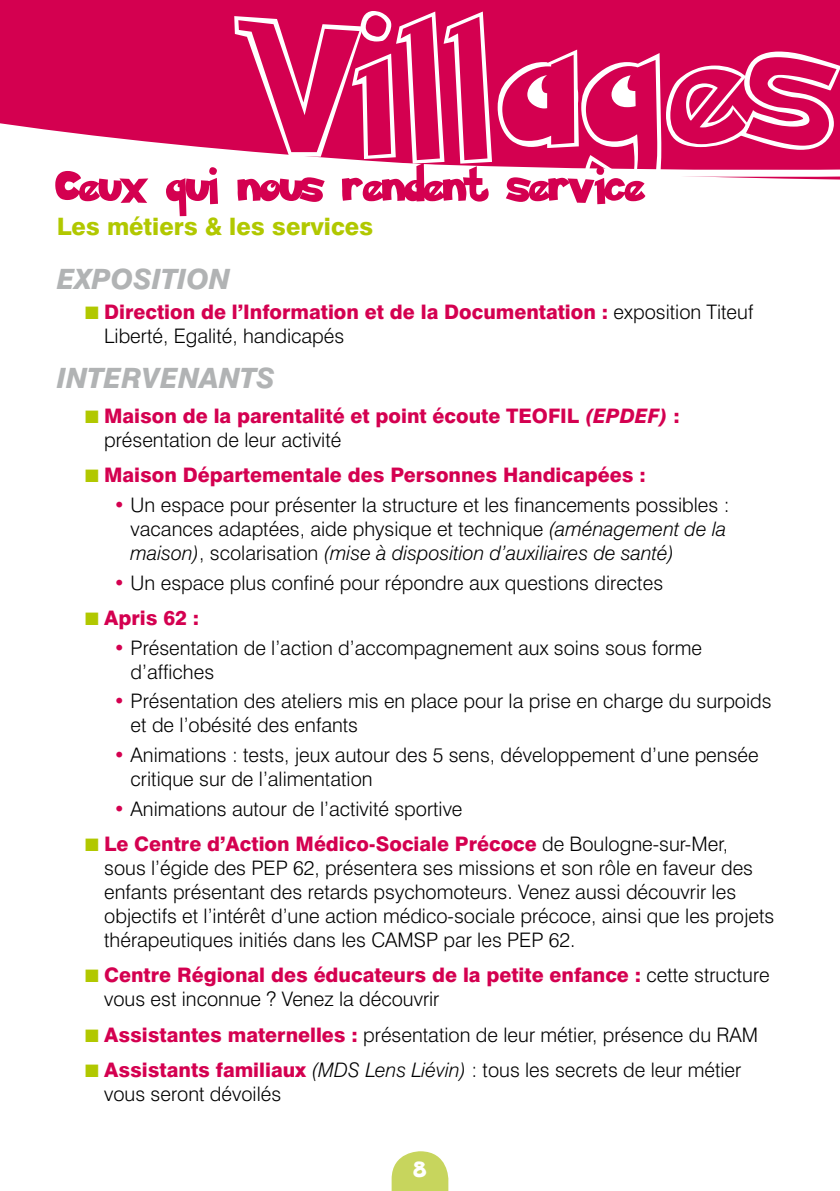
<style>
.page{position:relative;width:840px;height:1191px;background:#fff}
.page>*{position:absolute;margin:0;border:0;box-sizing:border-box;transform-origin:0 0}
.t1{font:144px "Pokemon Hollow Normal";letter-spacing:.08em;color:#fff}
.t2{font:italic 800 28px "Swiss 721 BT";color:#b1b3b4}
.t3{font:800 24px "Swiss 721 BT";color:#b1c800}
.t4{font:300 20px/24px "Swiss 721 BT";color:#000}
.t5{font:800 20px/24px "Swiss 721 BT";color:#d40050}
.t6{font:18px "Pokemon Solid Normal";color:#fff}
.s1{color:#b1c800}
.s2{font-weight:300;color:#000}
.s3{font-style:italic}
.s4{color:#d40050}
.s5{font-weight:800;color:#d40050}
</style>
<div class="page">
<div style="left:0;top:0;width:839px;height:127px;background:#d40050"></div>
<div style="left:21px;top:100px;width:818px;height:27px;background:#d40050"></div>
<svg style="left:25px;top:114px;width:814px;height:83px"></svg>
<svg style="left:55px;top:163px;width:590px;height:53px"></svg>
<svg style="left:391px;top:1151px;width:57px;height:40px;background:#cfdb75"></svg>
<h1 class="t1" style="left:245px;top:-30px;width:586px">Villages</h1>
<p class="t3" style="left:57px;top:211px;width:318px">Les métiers &amp; les services</p>
<h2 class="t2" style="left:57px;top:262px;width:175px">EXPOSITION</h2>
<p class="t5" style="left:104px;top:299px;width:650px;text-indent:-19px"><span class="s1">■</span> Direction de l’Information et de la Documentation : <span class="s2">exposition Titeuf<br>Liberté, Egalité, handicapés</span></p>
<h2 class="t2" style="left:57px;top:360px;width:219px">INTERVENANTS</h2>
<p class="t5" style="left:104px;top:403px;width:577px;text-indent:-19px"><span class="s1">■</span> Maison de la parentalité et point écoute TEOFIL <span class="s3">(EPDEF)</span> : <span class="s2">présentation de leur activité</span></p>
<p class="t5" style="left:85px;top:463px;width:561px"><span class="s1">■</span> Maison Départementale des Personnes Handicapées :</p>
<p class="t4" style="left:131px;top:492px;width:600px;text-indent:-17px"><span class="s4">•</span> Un espace pour présenter la structure et les financements possibles : vacances adaptées, aide physique et technique <span class="s3">(aménagement de la maison)</span>, scolarisation <span class="s3">(mise à disposition d’auxiliaires de santé)</span></p>
<p class="t4" style="left:113px;top:570px;width:551px"><span class="s4">•</span> Un espace plus confiné pour répondre aux questions directes</p>
<p class="t5" style="left:85px;top:605px;width:116px"><span class="s1">■</span> Apris 62 :</p>
<p class="t4" style="left:131px;top:635px;width:572px;text-indent:-17px"><span class="s4">•</span> Présentation de l’action d’accompagnement aux soins sous forme d’affiches</p>
<p class="t4" style="left:131px;top:689px;width:642px;text-indent:-17px"><span class="s4">•</span> Présentation des ateliers mis en place pour la prise en charge du surpoids et de l’obésité des enfants</p>
<p class="t4" style="left:131px;top:742px;width:629px;text-indent:-17px"><span class="s4">•</span> Animations : tests, jeux autour des 5 sens, développement d’une pensée critique sur de l’alimentation</p>
<p class="t4" style="left:113px;top:796px;width:350px"><span class="s4">•</span> Animations autour de l’activité sportive</p>
<p class="t4" style="left:104px;top:831px;width:671px;text-indent:-19px"><span class="s1">■</span> <span class="s5">Le Centre d’Action Médico-Sociale Précoce</span> de Boulogne-sur-Mer, sous l’égide des PEP 62, présentera ses missions et son rôle en faveur des enfants présentant des retards psychomoteurs. Venez aussi découvrir les objectifs et l’intérêt d’une action médico-sociale précoce, ainsi que les projets thérapeutiques initiés dans les CAMSP par les PEP 62.</p>
<p class="t4" style="left:104px;top:963px;width:666px;text-indent:-19px"><span class="s1">■</span> <span class="s5">Centre Régional des éducateurs de la petite enfance :</span> cette structure vous est inconnue ? Venez la découvrir</p>
<p class="t4" style="left:85px;top:1022px;width:674px"><span class="s1">■</span> <span class="s5">Assistantes maternelles :</span> présentation de leur métier, présence du RAM</p>
<p class="t4" style="left:104px;top:1057px;width:638px;text-indent:-19px"><span class="s1">■</span> <span class="s5">Assistants familiaux</span> <span class="s3">(MDS Lens Liévin)</span> : tous les secrets de leur métier vous seront dévoilés</p>
<p class="t6" style="left:414px;top:1155px;width:12px">8</p>
</div>
